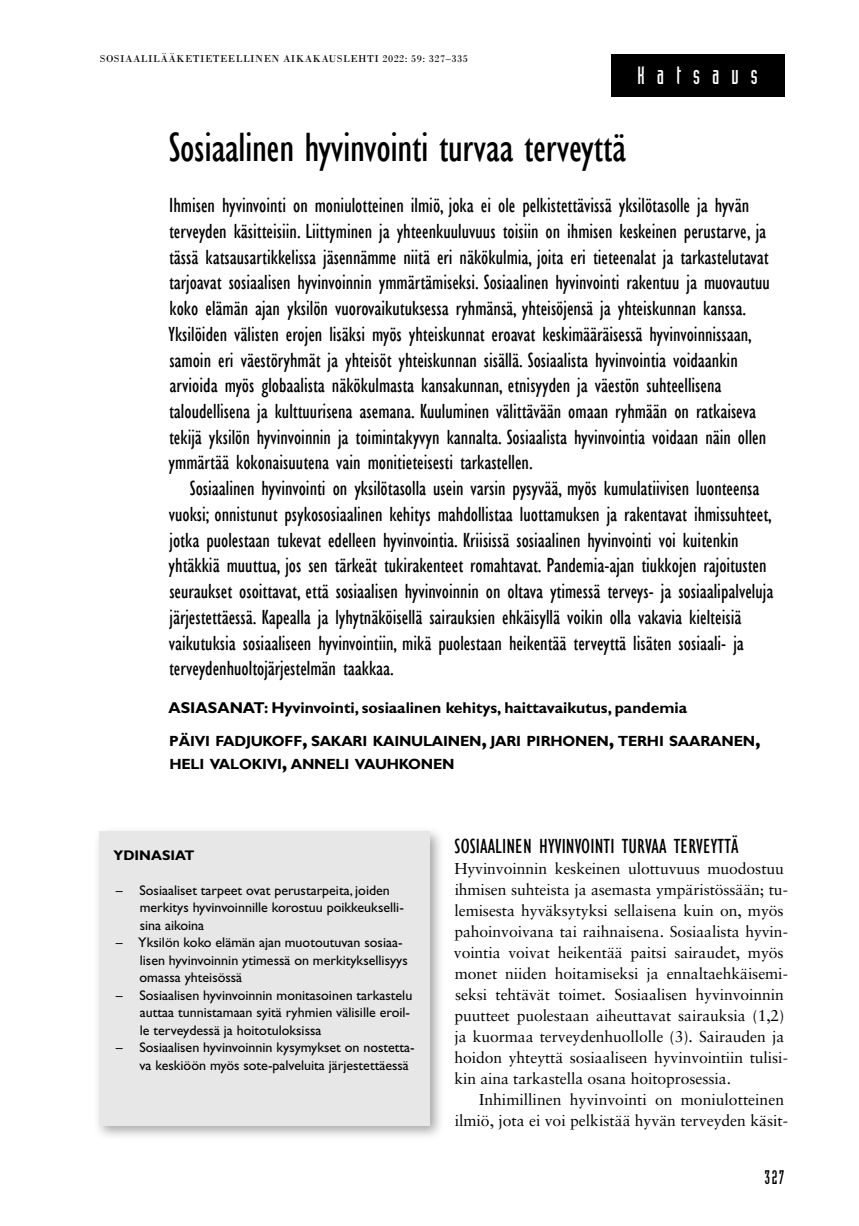
<style>
.page{position:relative;width:859px;height:1226px;background:#fff}
.page>*{position:absolute;margin:0;border:0;box-sizing:border-box;transform-origin:0 0}
.pääotsikko{font:condensed 42px "Gill Sans";letter-spacing:-.01em;color:#000}
.t1{font:24.5px "Industria LT Std Solid";letter-spacing:.495em;color:#fff}
.ingressi{font:condensed 21px/25.7px "Gill Sans";color:#000}
._1väliotsikko{font:condensed 21px "Gill Sans";letter-spacing:.005em;color:#000}
.oikeasivunumero{font:19.25px "Industria LT Std Solid";color:#000}
.ekakappale{font:15.75px/21px "Sabon";letter-spacing:-.005em;color:#000}
.leipäteksti{font:15.75px/21px "Sabon";color:#000;text-align:right}
.asiasanat{font:700 15.75px "Gill Sans";color:#000}
.ingressikirjoittajat{font:700 14.7px/22.8px "Gill Sans";letter-spacing:-.015em;color:#000}
.t2{font:14px/17.5px "Gill Sans";color:#000}
.ydinasiat{font:700 14px "Gill Sans";color:#000}
.yläteksti{font:10.5px "Bodoni";letter-spacing:.045em;color:#000}
.s1{font-size:21px}
.s2{font-family:"Sabon"}
</style>
<div class="page">
<div style="left:610px;top:55px;width:174px;height:42px;background:#000"></div>
<div style="left:94px;top:825px;width:350px;height:316px;background:#000;opacity:.35"></div>
<div style="left:99px;top:831px;width:330px;height:294px;background:#e7e7e7"></div>
<p class="yläteksti" style="left:100px;top:52px;width:369px">SOSIAALILÄÄKETIETEELLINEN AIKAKAUSLEHTI 2022: 59: 327–335</p>
<p class="t1" style="left:637px;top:62px;width:122px">Katsaus</p>
<h1 class="pääotsikko" style="left:169px;top:122px;width:458px">Sosiaalinen hyvinvointi turvaa terveyttä</h1>
<h2 class="ingressi" style="left:168px;top:192px;width:602px">Ihmisen hyvinvointi on moniulotteinen ilmiö, joka ei ole pelkistettävissä yksilötasolle ja hyvän terveyden käsitteisiin. Liittyminen ja yhteenkuuluvuus toisiin on ihmisen keskeinen perustarve, ja tässä katsausartikkelissa jäsennämme niitä eri näkökulmia, joita eri tieteenalat ja tarkastelutavat tarjoavat sosiaalisen hyvinvoinnin ymmärtämiseksi. Sosiaalinen hyvinvointi rakentuu ja muovautuu koko elämän ajan yksilön vuorovaikutuksessa ryhmänsä, yhteisöjensä ja yhteiskunnan kanssa.<br>Yksilöiden välisten erojen lisäksi myös yhteiskunnat eroavat keskimääräisessä hyvinvoinnissaan, samoin eri väestöryhmät ja yhteisöt yhteiskunnan sisällä. Sosiaalista hyvinvointia voidaankin arvioida myös globaalista näkökulmasta kansakunnan, etnisyyden ja väestön suhteellisena taloudellisena ja kulttuurisena asemana. Kuuluminen välittävään omaan ryhmään on ratkaiseva tekijä yksilön hyvinvoinnin ja toimintakyvyn kannalta. Sosiaalista hyvinvointia voidaan näin ollen ymmärtää kokonaisuutena vain monitieteisesti tarkastellen.</h2>
<h2 class="ingressi" style="left:168px;top:475px;width:606px;text-indent:21px">Sosiaalinen hyvinvointi on yksilötasolla usein varsin pysyvää, myös kumulatiivisen luonteensa vuoksi; onnistunut psykososiaalinen kehitys mahdollistaa luottamuksen ja rakentavat ihmissuhteet, jotka puolestaan tukevat edelleen hyvinvointia. Kriisissä sosiaalinen hyvinvointi voi kuitenkin yhtäkkiä muuttua, jos sen tärkeät tukirakenteet romahtavat. Pandemia-ajan tiukkojen rajoitusten seuraukset osoittavat, että sosiaalisen hyvinvoinnin on oltava ytimessä terveys- ja sosiaalipalveluja järjestettäessä. Kapealla ja lyhytnäköisellä sairauksien ehkäisyllä voikin olla vakavia kielteisiä vaikutuksia sosiaaliseen hyvinvointiin, mikä puolestaan heikentää terveyttä lisäten sosiaali- ja terveydenhuoltojärjestelmän taakkaa.</h2>
<h3 class="asiasanat" style="left:168px;top:698px;width:520px">ASIASANAT: Hyvinvointi, sosiaalinen kehitys, haittavaikutus, pandemia</h3>
<h4 class="ingressikirjoittajat" style="left:169px;top:730px;width:592px">PÄIVI FADJUKOFF<span class="s1">,</span> SAKARI KAINULAINEN<span class="s1">,</span> JARI PIRHONEN<span class="s1">,</span> TERHI SAARANEN<span class="s1">,<br></span>HELI VALOKIVI<span class="s1">,</span> ANNELI VAUHKONEN</h4>
<p class="ydinasiat" style="left:113px;top:846px;width:82px">YDINASIAT</p>
<p class="t2" style="left:140px;top:881px;width:265px;text-indent:-24px"><span class="s2">–</span> Sosiaaliset tarpeet ovat perustarpeita, joiden merkitys hyvinvoinnille korostuu poikkeukselli&shy;sina aikoina</p>
<p class="t2" style="left:139px;top:933px;width:269px;text-indent:-24px"><span class="s2">–</span> Yksilön koko elämän ajan muotoutuvan sosiaa&shy;lisen hyvinvoinnin ytimessä on merkityksellisyys omassa yhteisössä</p>
<p class="t2" style="left:140px;top:986px;width:274px;text-indent:-24px"><span class="s2">–</span> Sosiaalisen hyvinvoinnin monitasoinen tarkastelu auttaa tunnistamaan syitä ryhmien välisille eroil&shy;le terveydessä ja hoitotuloksissa</p>
<p class="t2" style="left:139px;top:1038px;width:277px;text-indent:-24px"><span class="s2">–</span> Sosiaalisen hyvinvoinnin kysymykset on nostetta&shy;va keskiöön myös sote-palveluita järjestettäessä</p>
<h4 class="_1väliotsikko" style="left:454px;top:833px;width:285px">SOSIAALINEN HYVINVOINTI TURVAA TERVEYTTÄ</h4>
<p class="ekakappale" style="left:453px;top:857px;width:335px">Hyvinvoinnin keskeinen ulottuvuus muodostuu ihmisen suhteista ja asemasta ympäristössään; tu&shy;lemisesta hyväksytyksi sellaisena kuin on, myös pahoinvoivana tai raihnaisena. Sosiaalista hyvin&shy;vointia voivat heikentää paitsi sairaudet, myös monet niiden hoitamiseksi ja ennaltaehkäisemi&shy;seksi tehtävät toimet. Sosiaalisen hyvinvoinnin puutteet puolestaan aiheuttavat sairauksia (1,2) ja kuormaa terveydenhuollolle (3). Sairauden ja hoidon yhteyttä sosiaaliseen hyvinvointiin tulisi&shy;kin aina tarkastella osana hoitoprosessia.</p>
<p class="leipäteksti" style="left:454px;top:1088px;width:335px">Inhimillinen hyvinvointi on moniulotteinen ilmiö, jota ei voi pelkistää hyvän terveyden käsit-</p>
<p class="oikeasivunumero" style="left:764px;top:1166px;width:21px">327</p>
</div>
